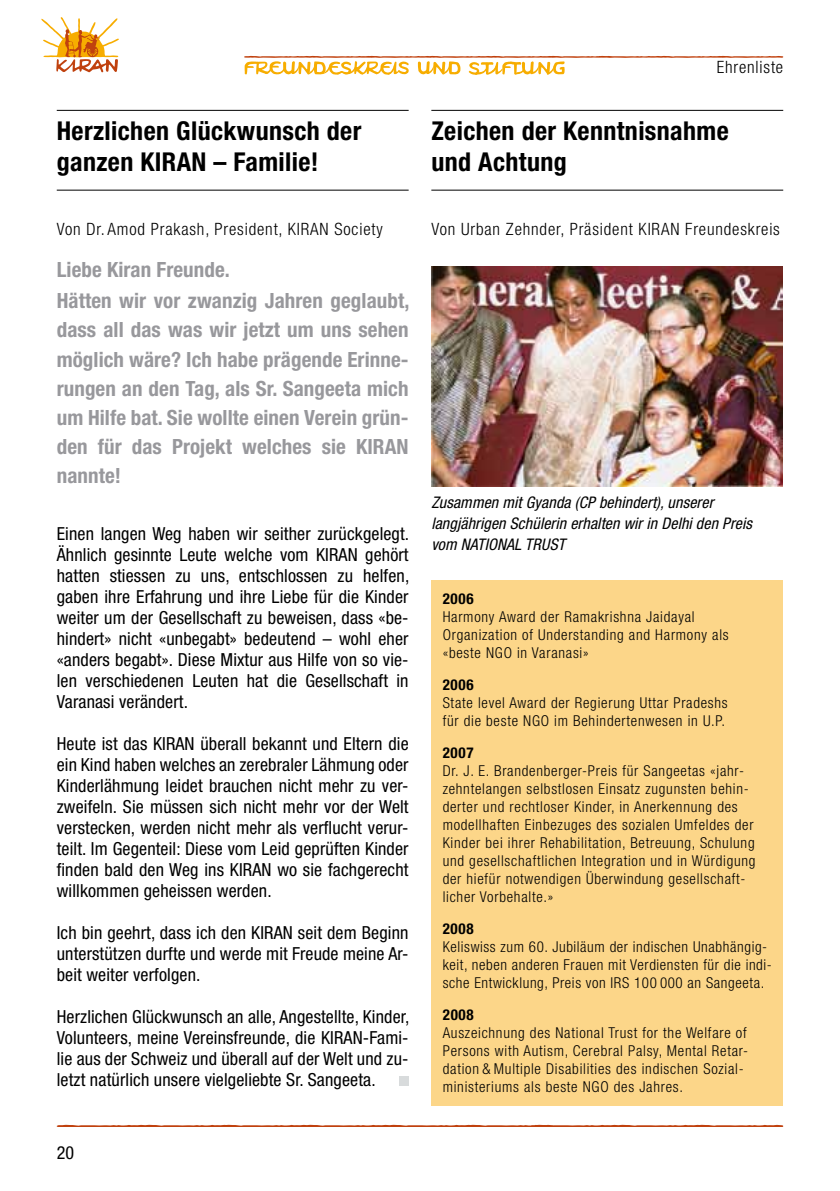
<style>
.page{position:relative;width:840px;height:1191px;background:#fff}
.page>*{position:absolute;margin:0;border:0;box-sizing:border-box;transform-origin:0 0}
.t1{font:700 condensed 26px/31px "Helvetica Neue";letter-spacing:.015em;color:#000}
.t2{font:700 condensed 21px/29px "Helvetica Neue";letter-spacing:.005em;color:#98989c}
.t3{font:condensed 18px/21px "Helvetica Neue";letter-spacing:.01em;color:#000;text-align:justify}
.t4{font:300 condensed 17px "Helvetica Neue";letter-spacing:.05em;color:#000}
.t5{font:italic condensed 16px/21px "Helvetica Neue";letter-spacing:.01em;color:#000}
.t6{font:300 condensed 15px/18px "Helvetica Neue";letter-spacing:.05em;color:#000}
.t7{font:700 condensed 15px "Helvetica Neue";letter-spacing:.05em;color:#000}
</style>
<div class="page">
<svg style="left:41px;top:17px;width:78px;height:56px"></svg>
<svg style="left:244px;top:56px;width:538px;height:19px"></svg>
<svg style="left:57px;top:1124px;width:725px;height:2px"></svg>
<img style="left:431px;top:266px;width:351px;height:220px">
<hr style="left:57px;top:110px;width:351px;height:1px;background:#000">
<hr style="left:57px;top:190px;width:351px;height:1px;background:#000">
<hr style="left:431px;top:110px;width:351px;height:1px;background:#000">
<hr style="left:431px;top:190px;width:351px;height:1px;background:#000">
<div style="left:398px;top:1075px;width:10px;height:10px;background:#d8dbdc"></div>
<div style="left:431px;top:581px;width:351px;height:525px;background:#fcd689"></div>
<p class="t4" style="left:716px;top:58px;width:68px">Ehrenliste</p>
<h1 class="t1" style="left:57px;top:115px;width:306px">Herzlichen Glückwunsch der ganzen KIRAN – Familie!</h1>
<h1 class="t1" style="left:431px;top:115px;width:299px">Zeichen der Kenntnisnahme und Achtung</h1>
<p class="t4" style="left:57px;top:219px;width:327px">Von Dr.Amod Prakash, President, KIRAN Society</p>
<p class="t2" style="left:57px;top:253px;width:354px;line-height:31.6px">Liebe Kiran Freunde.<br>Hätten wir vor zwanzig Jahren geglaubt,</p>
<p class="t2" style="left:57px;top:315px;width:353px;text-align:justify">dass all das was wir jetzt um uns sehen möglich wäre? Ich habe prägende Erinne&shy;rungen an den Tag, als Sr. Sangeeta mich um Hilfe bat. Sie wollte einen Verein grün&shy;den für das Projekt welches sie KIRAN nannte!</p>
<p class="t3" style="left:57px;top:522px;width:354px">Einen langen Weg haben wir seither zurückgelegt.<br>Ähnlich gesinnte Leute welche vom KIRAN gehört hatten stiessen zu uns, entschlossen zu helfen, gaben ihre Erfahrung und ihre Liebe für die Kinder weiter um der Gesellschaft zu beweisen, dass «be&shy;hindert» nicht «unbegabt» bedeutend – wohl eher «anders begabt». Diese Mixtur aus Hilfe von so vie&shy;len verschiedenen Leuten hat die Gesellschaft in Varanasi verändert.</p>
<p class="t3" style="left:57px;top:732px;width:353px">Heute ist das KIRAN überall bekannt und Eltern die ein Kind haben welches an zerebraler Lähmung oder Kinderlähmung leidet brauchen nicht mehr zu ver&shy;zweifeln. Sie müssen sich nicht mehr vor der Welt verstecken, werden nicht mehr als verflucht verur&shy;teilt. Im Gegenteil: Diese vom Leid geprüften Kinder finden bald den Weg ins KIRAN wo sie fachgerecht willkommen geheissen werden.</p>
<p class="t3" style="left:57px;top:921px;width:353px">Ich bin geehrt, dass ich den KIRAN seit dem Beginn unterstützen durfte und werde mit Freude meine Ar&shy;beit weiter verfolgen.</p>
<p class="t3" style="left:57px;top:1005px;width:354px">Herzlichen Glückwunsch an alle, Angestellte, Kinder, Volunteers, meine Vereinsfreunde, die KIRAN-Fami&shy;lie aus der Schweiz und überall auf der Welt und zu&shy;letzt natürlich unsere vielgeliebte Sr. Sangeeta.</p>
<p class="t3" style="left:57px;top:1142px;width:19px">20</p>
<p class="t4" style="left:431px;top:219px;width:350px">Von Urban Zehnder, Präsident KIRAN Freundeskreis</p>
<p class="t5" style="left:431px;top:492px;width:322px">Zusammen mit Gyanda (CP behindert), unserer langjährigen Schülerin erhalten wir in Delhi den Preis vom NATIONAL TRUST</p>
<p class="t7" style="left:442px;top:589px;width:33px">2006</p>
<p class="t6" style="left:442px;top:607px;width:287px">Harmony Award der Ramakrishna Jaidayal<br>Organization of Understanding and Harmony als «beste NGO in Varanasi»</p>
<p class="t7" style="left:442px;top:675px;width:33px">2006</p>
<p class="t6" style="left:442px;top:693px;width:286px">State level Award der Regierung Uttar Pradeshs für die beste NGO im Behindertenwesen in U.P.</p>
<p class="t7" style="left:442px;top:743px;width:33px">2007</p>
<p class="t6" style="left:442px;top:761px;width:314px">Dr. J. E. Brandenberger-Preis für Sangeetas «jahr&shy;zehntelangen selbstlosen Einsatz zugunsten behin&shy;derter und rechtloser Kinder, in Anerkennung des modellhaften Einbezuges des sozialen Umfeldes der Kinder bei ihrer Rehabilitation, Betreuung, Schulung und gesellschaftlichen Integration und in Würdigung der hiefür notwendigen Überwindung gesellschaft&shy;licher Vorbehalte.»</p>
<p class="t7" style="left:442px;top:919px;width:33px">2008</p>
<p class="t6" style="left:442px;top:937px;width:329px">Keliswiss zum 60. Jubiläum der indischen Unabhängig&shy;keit, neben anderen Frauen mit Verdiensten für die indi&shy;sche Entwicklung, Preis von IRS 100 000 an Sangeeta.</p>
<p class="t7" style="left:442px;top:1005px;width:33px">2008</p>
<p class="t6" style="left:442px;top:1023px;width:305px">Auszeichnung des National Trust for the Welfare of Persons with Autism, Cerebral Palsy, Mental Retar&shy;dation &amp; Multiple Disabilities des indischen Sozial&shy;ministeriums als beste NGO des Jahres.</p>
</div>
